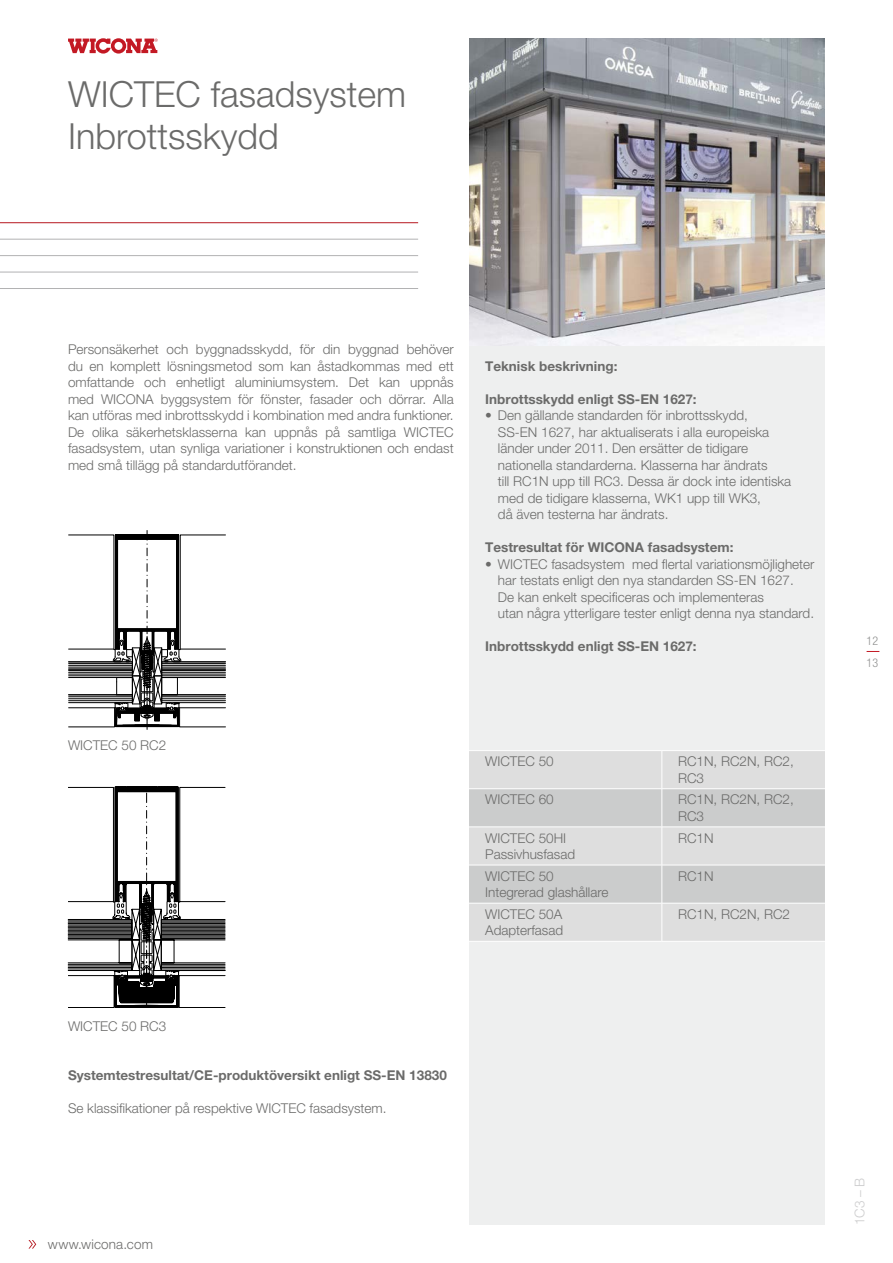
<style>
.page{position:relative;width:893px;height:1263px;background:#fff}
.page>*{position:absolute;margin:0;border:0;box-sizing:border-box;transform-origin:0 0}
.t1{font:300 36px/42px "Helvetica Neue LT Pro";color:#6b6b6a}
.t2{font:300 13.5px/16.5px "Helvetica Neue LT Pro";color:#6b6b6a}
.t3{font:700 13.5px "Helvetica Neue LT Pro";color:#6b6b6a}
.t4{font:300 13.5px "Helvetica Neue LT Pro";color:#cdcdce}
.t5{font:300 condensed 12px/22.8px "Helvetica Neue LT Pro";color:#8f908f}
</style>
<div class="page">
<svg style="left:68px;top:38px;width:90px;height:16px"></svg>
<div style="left:469px;top:343px;width:356px;height:882px;background:#eeefef"></div>
<hr style="left:0;top:222px;width:418px;height:1px;background:#b6181f">
<hr style="left:0;top:239px;width:418px;height:1px;background:#b2b2b3">
<hr style="left:0;top:255px;width:418px;height:1px;background:#b2b2b3">
<hr style="left:0;top:272px;width:418px;height:1px;background:#b2b2b3">
<hr style="left:0;top:288px;width:418px;height:1px;background:#b2b2b3">
<img style="left:469px;top:38px;width:356px;height:307px">
<svg style="left:68px;top:530px;width:158px;height:200px"></svg>
<svg style="left:68px;top:787px;width:157px;height:221px"></svg>
<svg style="left:28px;top:1240px;width:8px;height:8px"></svg>
<div style="left:469px;top:751px;width:356px;height:190px;background:#dedede"></div>
<svg style="left:469px;top:789px;width:356px;height:114px;background:#d2d2d2"></svg>
<hr style="left:662px;top:751px;width:1px;height:37px;background:#fff">
<hr style="left:662px;top:789px;width:1px;height:38px;background:#fff">
<hr style="left:662px;top:827px;width:1px;height:38px;background:#fff">
<hr style="left:662px;top:903px;width:1px;height:38px;background:#fff">
<hr style="left:469px;top:788px;width:193px;height:1px;background:#fff">
<hr style="left:662px;top:788px;width:163px;height:1px;background:#fff">
<hr style="left:469px;top:827px;width:193px;height:1px;background:#fff">
<hr style="left:662px;top:827px;width:163px;height:1px;background:#fff">
<hr style="left:469px;top:865px;width:193px;height:1px;background:#fff">
<hr style="left:469px;top:903px;width:193px;height:1px;background:#fff">
<hr style="left:469px;top:941px;width:193px;height:1px;background:#fff">
<hr style="left:662px;top:941px;width:163px;height:1px;background:#fff">
<hr style="left:469px;top:750px;width:193px;height:1px;background:#fff">
<hr style="left:662px;top:750px;width:163px;height:1px;background:#fff">
<hr style="left:662px;top:865px;width:163px;height:1px;background:#fff">
<hr style="left:662px;top:903px;width:163px;height:1px;background:#fff">
<hr style="left:662px;top:865px;width:1px;height:38px;background:#fff">
<svg style="left:867px;top:651px;width:12px;height:1px"></svg>
<h1 class="t1" style="left:68px;top:72px;width:340px">WICTEC fasadsystem<br>Inbrottsskydd</h1>
<p class="t2" style="left:68px;top:341px;width:387px;text-align:justify">Personsäkerhet och byggnadsskydd, för din byggnad behöver du en komplett lösningsmetod som kan åstadkommas med ett omfattande och enhetligt aluminiumsystem. Det kan uppnås med WICONA byggsystem för fönster, fasader och dörrar. Alla kan utföras med inbrottsskydd i kombination med andra funktioner.<br>De olika säkerhetsklasserna kan uppnås på samtliga WICTEC fasadsystem, utan synliga variationer i konstruktionen och endast med små tillägg på standardutförandet.</p>
<p class="t3" style="left:485px;top:358px;width:134px">Teknisk beskrivning:</p>
<p class="t3" style="left:485px;top:391px;width:213px">Inbrottsskydd enligt SS-EN 1627:</p>
<p class="t2" style="left:498px;top:407px;width:295px;text-indent:-13px">• Den gällande standarden för inbrottsskydd,<br>SS-EN 1627, har aktualiserats i alla europeiska länder under 2011. Den ersätter de tidigare nationella standarderna. Klasserna har ändrats<br>till RC1N upp till RC3. Dessa är dock inte identiska med de tidigare klasserna, WK1 upp till WK3,<br>då även testerna har ändrats.</p>
<p class="t3" style="left:485px;top:539px;width:250px">Testresultat för WICONA fasadsystem:</p>
<p class="t2" style="left:498px;top:555px;width:318px;text-indent:-13px">• WICTEC fasadsystem med flertal variationsmöjligheter har testats enligt den nya standarden SS-EN 1627.<br>De kan enkelt specificeras och implementeras<br>utan några ytterligare tester enligt denna nya standard.</p>
<p class="t3" style="left:485px;top:638px;width:213px">Inbrottsskydd enligt SS-EN 1627:</p>
<p class="t2" style="left:68px;top:737px;width:100px">WICTEC 50 RC2</p>
<p class="t2" style="left:68px;top:1017px;width:100px">WICTEC 50 RC3</p>
<p class="t3" style="left:68px;top:1067px;width:380px">Systemtestresultat/CE-produktöversikt enligt SS-EN 13830</p>
<p class="t2" style="left:68px;top:1100px;width:320px">Se klassifikationer på respektive WICTEC fasadsystem.</p>
<p class="t2" style="left:485px;top:753px;width:70px">WICTEC 50</p>
<p class="t2" style="left:678px;top:753px;width:117px">RC1N, RC2N, RC2,<br>RC3</p>
<p class="t2" style="left:485px;top:791px;width:70px">WICTEC 60</p>
<p class="t2" style="left:678px;top:791px;width:117px">RC1N, RC2N, RC2,<br>RC3</p>
<p class="t2" style="left:485px;top:829px;width:91px">WICTEC 50HI<br>Passivhusfasad</p>
<p class="t2" style="left:678px;top:829px;width:37px">RC1N</p>
<p class="t2" style="left:485px;top:867px;width:125px">WICTEC 50<br>Integrerad glashållare</p>
<p class="t2" style="left:678px;top:867px;width:37px">RC1N</p>
<p class="t2" style="left:485px;top:905px;width:80px">WICTEC 50A<br>Adapterfasad</p>
<p class="t2" style="left:678px;top:905px;width:114px">RC1N, RC2N, RC2</p>
<p class="t2" style="left:48px;top:1235px;width:107px">www.wicona.com</p>
<p class="t5" style="left:867px;top:629px;width:13px">12<br>13</p>
<p class="t4" style="left:851px;top:1225px;width:49px;rotate:-90deg">1C3 – B</p>
</div>
